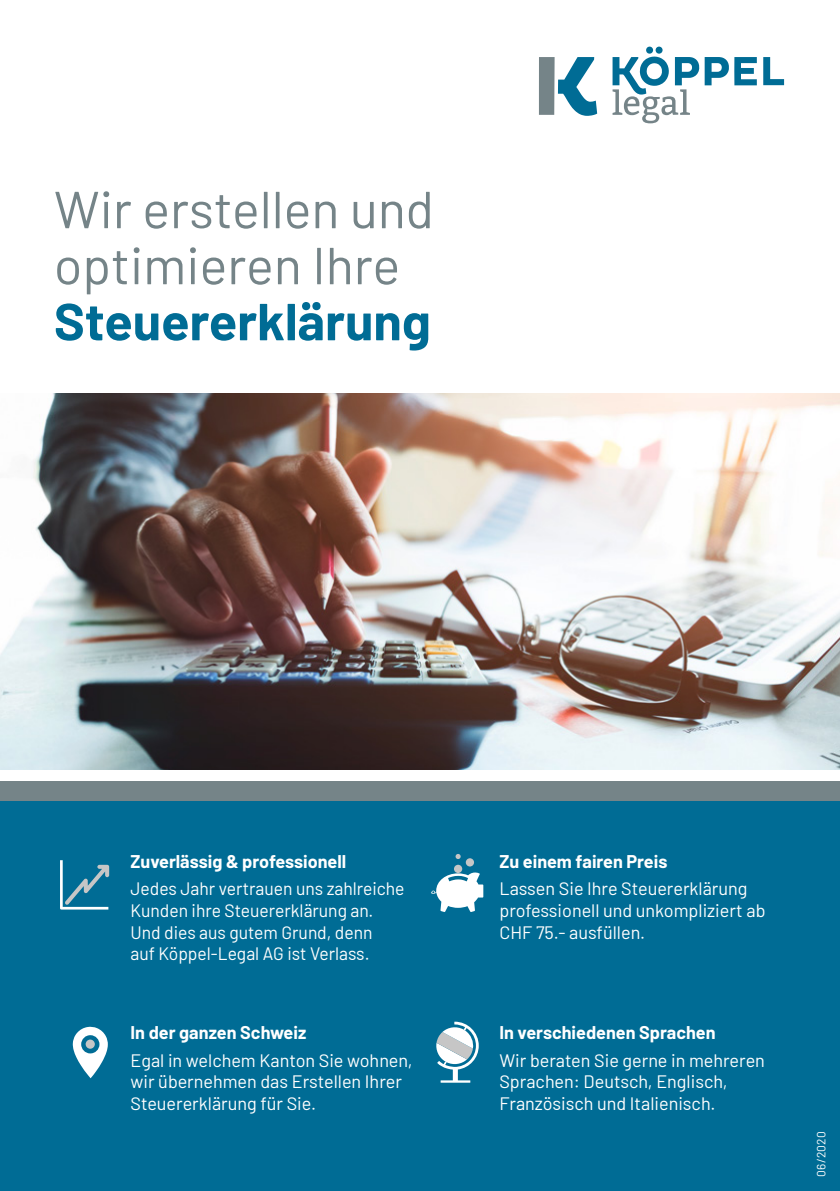
<style>
.page{position:relative;width:840px;height:1191px;background:#fff}
.page>*{position:absolute;margin:0;border:0;box-sizing:border-box;transform-origin:0 0}
.t1{font:52px/56px "Barlow";color:#758488}
.t2{font:700 52px "Barlow";color:#006c95}
.t3{font:18px/21.6px "Barlow";color:#fff}
.t4{font:700 18px "Barlow";color:#fff}
.t5{font:12px "Barlow";letter-spacing:.02em;color:#fff}
</style>
<div class="page">
<div style="left:0;top:781px;width:839px;height:23px;background:#758488"></div>
<div style="left:0;top:802px;width:839px;height:389px;background:#006c95"></div>
<img style="left:0;top:393px;width:839px;height:377px">
<svg style="left:431px;top:871px;width:52px;height:41px"></svg>
<svg style="left:453px;top:864px;width:9px;height:9px"></svg>
<div style="left:465px;top:858px;width:9px;height:8px;background:#c6c6c6;border-radius:50%"></div>
<svg style="left:455px;top:854px;width:5px;height:5px"></svg>
<svg style="left:60px;top:860px;width:49px;height:49px"></svg>
<svg style="left:73px;top:1026px;width:35px;height:52px"></svg>
<div style="left:86px;top:1039px;width:9px;height:9px;background:#c6c6c6;border-radius:50%"></div>
<svg style="left:436px;top:1021px;width:42px;height:61px"></svg>
<svg style="left:763px;top:57px;width:20px;height:28px"></svg>
<svg style="left:645px;top:47px;width:7px;height:7px"></svg>
<div style="left:655px;top:47px;width:7px;height:7px;background:#006c95;border-radius:50%"></div>
<svg style="left:539px;top:57px;width:58px;height:59px"></svg>
<svg style="left:612px;top:56px;width:144px;height:67px"></svg>
<h1 class="t1" style="left:54px;top:177px;width:381px">Wir erstellen und optimieren Ihre</h1>
<h1 class="t2" style="left:54px;top:283px;width:378px">Steuererklärung</h1>
<p class="t4" style="left:130px;top:848px;width:217px">Zuverlässig &amp; professionell</p>
<p class="t3" style="left:130px;top:876px;width:275px">Jedes Jahr vertrauen uns zahlreiche Kunden ihre Steuererklärung an.<br>Und dies aus gutem Grund, denn<br>auf Köppel-Legal AG ist Verlass.</p>
<p class="t4" style="left:130px;top:1019px;width:177px">In der ganzen Schweiz</p>
<p class="t3" style="left:130px;top:1048px;width:283px">Egal in welchem Kanton Sie wohnen, wir übernehmen das Erstellen Ihrer<br>Steuererklärung für Sie.</p>
<p class="t4" style="left:499px;top:848px;width:169px">Zu einem fairen Preis</p>
<p class="t3" style="left:499px;top:876px;width:267px">Lassen Sie Ihre Steuererklärung professionell und unkompliziert ab<br>CHF 75.- ausfüllen.</p>
<p class="t4" style="left:499px;top:1019px;width:217px">In verschiedenen Sprachen</p>
<p class="t3" style="left:499px;top:1048px;width:267px">Wir beraten Sie gerne in mehreren<br>Sprachen: Deutsch, Englisch,<br>Französisch und Italienisch.</p>
<p class="t5" style="left:812px;top:1176px;width:47px;rotate:-90deg">06/2020</p>
</div>
